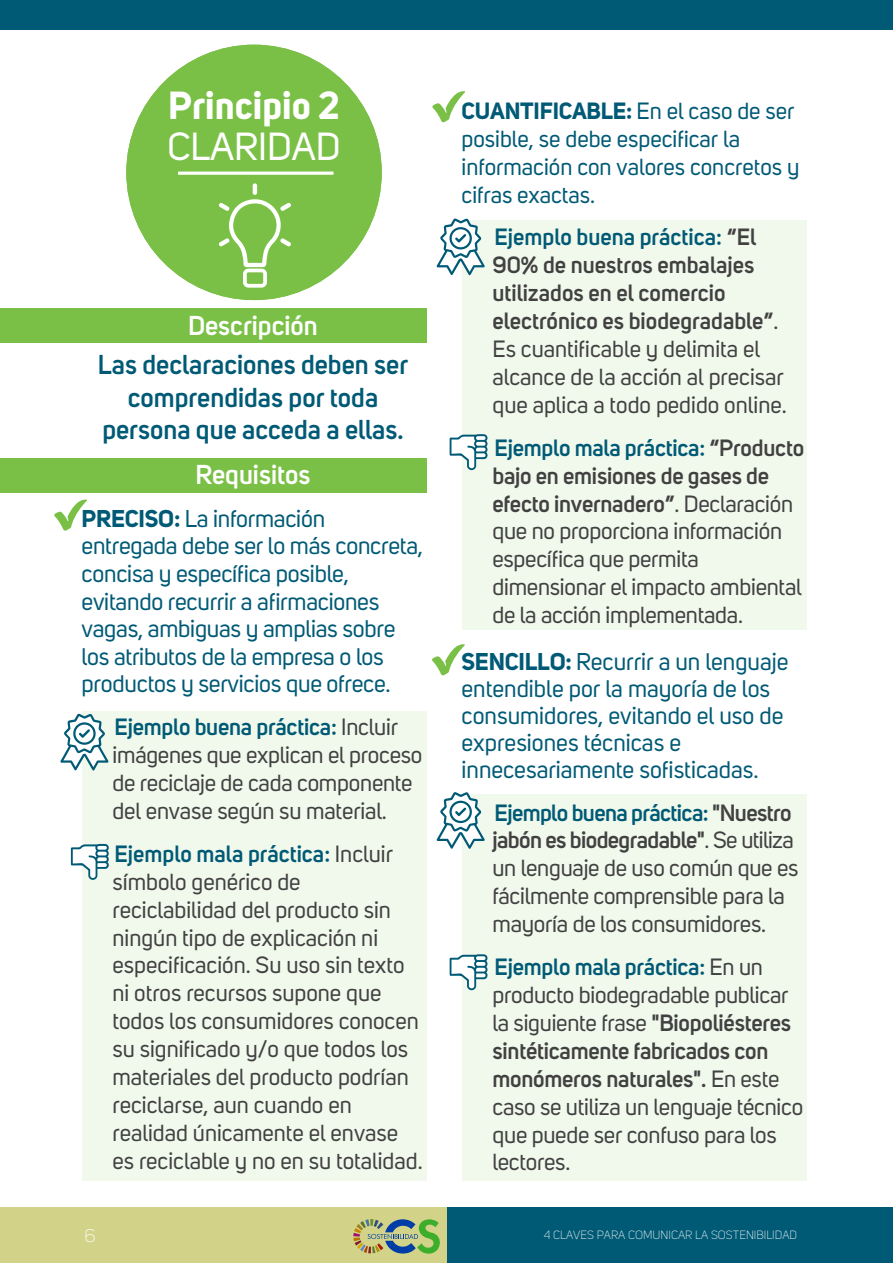
<style>
.page{position:relative;width:893px;height:1263px;background:#fff}
.page>*{position:absolute;margin:0;border:0;box-sizing:border-box;transform-origin:0 0}
.t1{font:700 38.7px "Uni Sans";color:#fff}
.t2{font:38.7px "Uni Sans";color:#fff}
.t3{font:600 27px/32.4px "Uni Sans";color:#005a75;text-align:center}
.t4{font:600 27px "Uni Sans";color:#fff}
.t5{font:24px/27.6px "Uni Sans";letter-spacing:-.01em;color:#005a75}
.t6{font:23.25px/27.9px "Uni Sans";letter-spacing:-.005em;color:#414141}
.t7{font:23.25px/27.9px "Uni Sans";color:#005a75}
.t8{font:300 18px "Uni Sans";color:#fff}
.t9{font:300 11.85px "Uni Sans";color:#fff}
.s1{font-weight:700}
.s2{font-weight:600;color:#005a75}
.s3{font-weight:600}
</style>
<div class="page">
<div style="left:82px;top:711px;width:344px;height:469px;background:#f1f8ec"></div>
<div style="left:462px;top:221px;width:345px;height:409px;background:#f1f8ec"></div>
<div style="left:462px;top:794px;width:345px;height:386px;background:#f1f8ec"></div>
<div style="left:0;top:308px;width:426px;height:35px;background:#7ac046"></div>
<div style="left:0;top:458px;width:426px;height:35px;background:#7ac046"></div>
<div style="left:126px;top:45px;width:256px;height:255px;background:#7ac046;border-radius:128px"></div>
<hr style="left:178px;top:172px;width:156px;height:3px;background:#fff">
<svg style="left:219px;top:183px;width:72px;height:105px"></svg>
<svg style="left:437px;top:792px;width:48px;height:57px"></svg>
<svg style="left:450px;top:954px;width:37px;height:36px"></svg>
<svg style="left:437px;top:218px;width:48px;height:57px"></svg>
<svg style="left:450px;top:434px;width:37px;height:36px"></svg>
<svg style="left:60px;top:714px;width:49px;height:56px"></svg>
<svg style="left:71px;top:844px;width:38px;height:36px"></svg>
<div style="left:446px;top:1207px;width:447px;height:56px;background:#005a75"></div>
<div style="left:0;top:1207px;width:446px;height:56px;background:#d2d388"></div>
<svg style="left:353px;top:1219px;width:87px;height:35px"></svg>
<div style="left:0;top:0;width:893px;height:30px;background:#005a75"></div>
<svg style="left:54px;top:499px;width:33px;height:32px"></svg>
<svg style="left:432px;top:644px;width:33px;height:32px"></svg>
<svg style="left:432px;top:91px;width:33px;height:32px"></svg>
<h1 class="t1" style="left:168px;top:82px;width:173px">Principio 2</h1>
<p class="t7" style="left:462px;top:97px;width:339px"><span class="s1">CUANTIFICABLE:</span> En el caso de ser posible, se debe especificar la información con valores concretos y cifras exactas.</p>
<p class="t6" style="left:492px;top:224px;width:296px"><span class="s2">Ejemplo buena práctica:</span> <span class="s3">“El<br>90% de nuestros embalajes utilizados en el comercio electrónico es biodegradable”</span>.<br>Es cuantificable y delimita el alcance de la acción al precisar que aplica a todo pedido online.</p>
<p class="t6" style="left:492px;top:434px;width:313px"><span class="s2">Ejemplo mala práctica:</span> <span class="s3">“Producto bajo en emisiones de gases de efecto invernadero”</span>. Declaración que no proporciona información específica que permita dimensionar el impacto ambiental de la acción implementada.</p>
<p class="t5" style="left:462px;top:648px;width:328px;line-height:27px"><span class="s1">SENCILLO:</span> Recurrir a un lenguaje entendible por la mayoría de los consumidores, evitando el uso de expresiones técnicas e innecesariamente sofisticadas.</p>
<p class="t6" style="left:492px;top:799px;width:307px"><span class="s2">Ejemplo buena práctica:</span> <span class="s3">"Nuestro jabón es biodegradable"</span>. Se utiliza un lenguaje de uso común que es fácilmente comprensible para la mayoría de los consumidores.</p>
<p class="t6" style="left:492px;top:953px;width:312px"><span class="s2">Ejemplo mala práctica:</span> En un producto biodegradable publicar la siguiente frase <span class="s3">"Biopoliésteres sintéticamente fabricados con monómeros naturales".</span> En este caso se utiliza un lenguaje técnico que puede ser confuso para los lectores.</p>
<h1 class="t2" style="left:167px;top:124px;width:175px">CLARIDAD</h1>
<p class="t4" style="left:188px;top:310px;width:131px">Descripción</p>
<p class="t3" style="left:98px;top:349px;width:312px">Las declaraciones deben ser comprendidas por toda persona que acceda a ellas.</p>
<p class="t4" style="left:195px;top:459px;width:117px">Requisitos</p>
<p class="t5" style="left:82px;top:505px;width:343px"><span class="s1">PRECISO:</span> La información entregada debe ser lo más concreta, concisa y específica posible, evitando recurrir a afirmaciones vagas, ambiguas y amplias sobre los atributos de la empresa o los productos y servicios que ofrece.</p>
<p class="t6" style="left:112px;top:713px;width:311px"><span class="s2">Ejemplo buena práctica:</span> Incluir imágenes que explican el proceso de reciclaje de cada componente del envase según su material.</p>
<p class="t6" style="left:112px;top:840px;width:312px"><span class="s2">Ejemplo mala práctica:</span> Incluir símbolo genérico de reciclabilidad del producto sin ningún tipo de explicación ni especificación. Su uso sin texto ni otros recursos supone que todos los consumidores conocen su significado y/o que todos los materiales del producto podrían reciclarse, aun cuando en realidad únicamente el envase es reciclable y no en su totalidad.</p>
<p class="t8" style="left:85px;top:1225px;width:13px">6</p>
<p class="t9" style="left:544px;top:1228px;width:255px">4 CLAVES PARA COMUNICAR LA SOSTENIBILIDAD</p>
</div>
